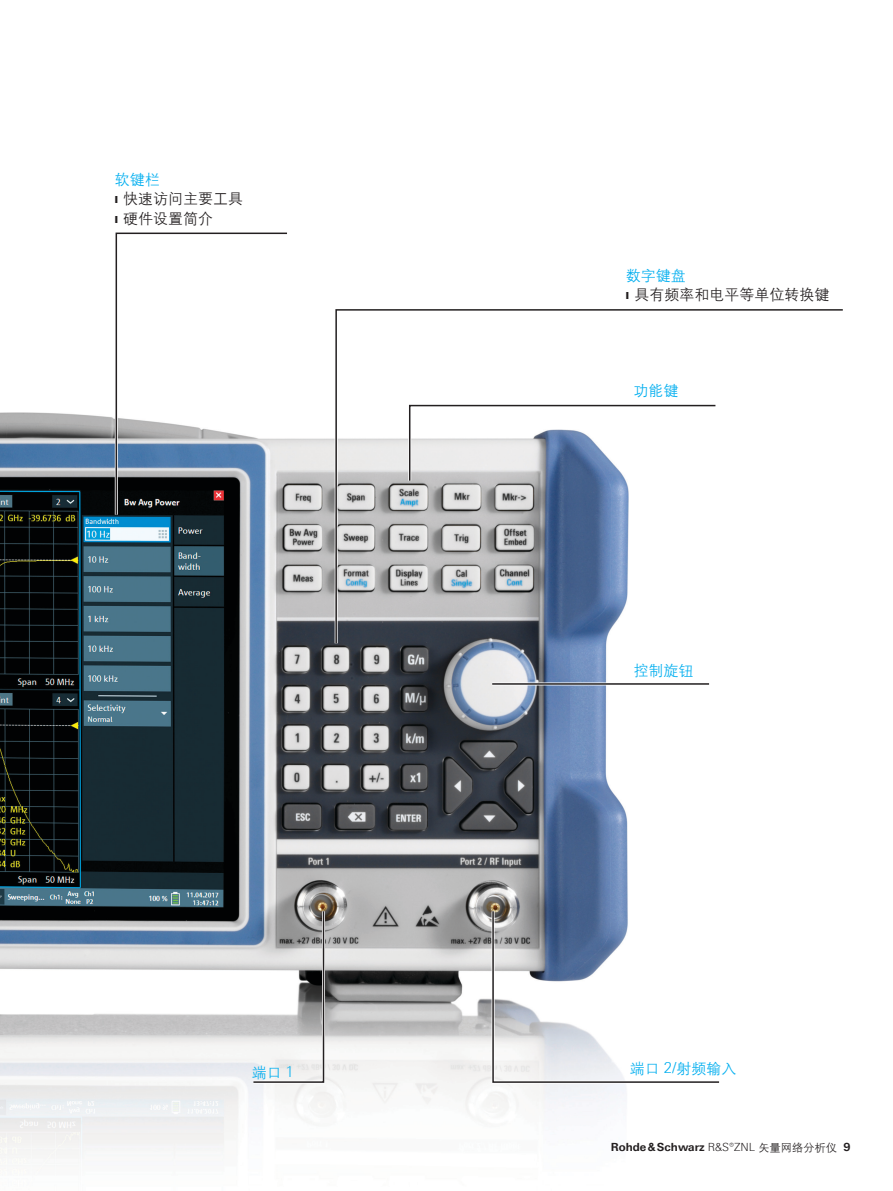
<style>
.page{position:relative;width:893px;height:1191px;background:#fff}
.page>*{position:absolute;margin:0;border:0;box-sizing:border-box;transform-origin:0 0}
.t1{font:15px/19.2px "H Yg 2 gj";color:#231f20}
.t2{font:15px "H Yg 2 gj";color:#00aeef}
.t3{font:700 11.25px "Linotype Univers 630";color:#231f20}
.s1{color:#00aeef}
.s2{font-family:"Linotype Univers 330";font-weight:300;font-size:14.25px}
.s3{font-family:"Linotype Univers 330";font-weight:300}
.s4{font-family:"H Yg 2 gj";font-weight:400}
</style>
<div class="page">
<img style="left:0;top:412px;width:628px;height:747px">
<svg style="left:113px;top:412px;width:177px;height:105px"></svg>
<svg style="left:115px;top:232px;width:174px;height:284px"></svg>
<svg style="left:335px;top:309px;width:508px;height:336px"></svg>
<svg style="left:490px;top:908px;width:230px;height:177px"></svg>
<svg style="left:250px;top:908px;width:76px;height:177px"></svg>
<hr style="left:492px;top:682px;width:217px;height:3px;background:#fff">
<hr style="left:492px;top:683px;width:217px;height:1px;background:#231f20">
<svg style="left:407px;top:402px;width:311px;height:81px"></svg>
<p class="t1" style="left:115px;top:170px;width:130px"><span class="s1">软键栏<br></span><span class="s2">❙</span> 快速访问主要工具<span class="s2">❙</span> 硬件设置简介</p>
<p class="t1" style="left:626px;top:265px;width:205px"><span class="s1">数字键盘<br></span><span class="s2">❙</span> 具有频率和电平等单位转换键</p>
<p class="t2" style="left:634px;top:383px;width:46px">功能键</p>
<p class="t2" style="left:634px;top:663px;width:61px">控制旋钮</p>
<p class="t2" style="left:252px;top:1064px;width:44px">端口 <span class="s3">1</span></p>
<p class="t2" style="left:630px;top:1060px;width:108px">端口 <span class="s3">2/</span>射频输入</p>
<p class="t3" style="left:611px;top:1139px;width:241px">Rohde&amp;Schwarz <span class="s3">R&amp;S®ZNL</span> <span class="s4">矢量网络分析仪</span> 9</p>
</div>
